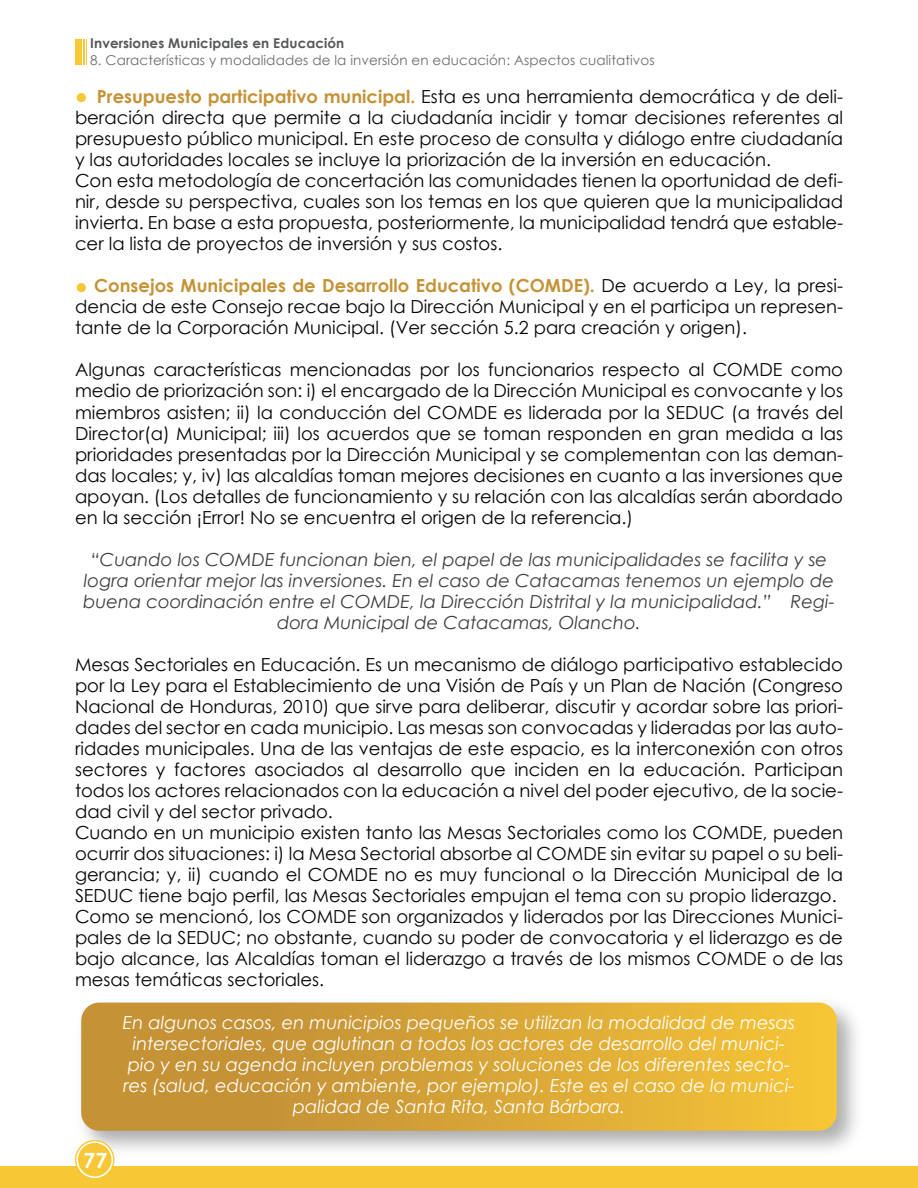
<style>
.page{position:relative;width:918px;height:1188px;background:#fff}
.page>*{position:absolute;margin:0;border:0;box-sizing:border-box;transform-origin:0 0}
.t1{font:700 21px "Century Gothic";color:#fff}
.t2{font:18px/21px "Century Gothic";color:#050504}
.t3{font:italic 18px/21px "Century Gothic";color:#fff;text-align:center}
.t4{font:italic 18px/21px "Century Gothic";color:#3e3e3f;text-align:center}
.t5{font:13.5px "Century Gothic";letter-spacing:.01em;color:#6c6d70}
.t6{font:700 13.5px "Century Gothic";letter-spacing:.01em;color:#57585a}
.s1{font-weight:700;color:#c59336}
</style>
<div class="page">
<svg style="left:81px;top:1003px;width:756px;height:128px;background:#d7a638"></svg>
<div style="left:75px;top:39px;width:7px;height:26px;background:#f8c735"></div>
<hr style="left:83px;top:39px;width:2px;height:26px;background:#f8c735">
<svg style="left:86px;top:39px;width:1px;height:26px"></svg>
<div style="left:0;top:1167px;width:918px;height:21px;background:#f8c735"></div>
<svg style="left:75px;top:1140px;width:39px;height:39px"></svg>
<svg style="left:76px;top:1141px;width:37px;height:37px"></svg>
<div style="left:78px;top:1143px;width:33px;height:33px;background:#f8c735;border-radius:50%"></div>
<div style="left:77px;top:93px;width:9px;height:9px;background:#f8c735;border-radius:50%"></div>
<div style="left:77px;top:283px;width:9px;height:9px;background:#f8c735;border-radius:50%"></div>
<p class="t6" style="left:90px;top:33px;width:256px">Inversiones Municipales en Educación</p>
<p class="t5" style="left:90px;top:50px;width:566px">8. Características y modalidades de la inversión en educación: Aspectos cualitativos</p>
<p class="t2" style="left:75px;top:86px;width:770px;text-indent:22px"><span class="s1">Presupuesto participativo municipal.</span> Esta es una herramienta democrática y de deli&shy;beración directa que permite a la ciudadanía incidir y tomar decisiones referentes al presupuesto público municipal. En este proceso de consulta y diálogo entre ciudadanía y las autoridades locales se incluye la priorización de la inversión en educación.<br>Con esta metodología de concertación las comunidades tienen la oportunidad de defi&shy;nir, desde su perspectiva, cuales son los temas en los que quieren que la municipalidad invierta. En base a esta propuesta, posteriormente, la municipalidad tendrá que estable&shy;cer la lista de proyectos de inversión y sus costos.</p>
<p class="t2" style="left:75px;top:275px;width:770px;text-align:justify;text-indent:19px"><span class="s1">Consejos Municipales de Desarrollo Educativo (COMDE).</span> De acuerdo a Ley, la presi&shy;dencia de este Consejo recae bajo la Dirección Municipal y en el participa un represen&shy;tante de la Corporación Municipal. (Ver sección 5.2 para creación y origen).</p>
<p class="t2" style="left:75px;top:359px;width:770px;text-align:justify">Algunas características mencionadas por los funcionarios respecto al COMDE como medio de priorización son: i) el encargado de la Dirección Municipal es convocante y los miembros asisten; ii) la conducción del COMDE es liderada por la SEDUC (a través del Director(a) Municipal; iii) los acuerdos que se toman responden en gran medida a las prioridades presentadas por la Dirección Municipal y se complementan con las deman&shy;das locales; y, iv) las alcaldías toman mejores decisiones en cuanto a las inversiones que apoyan. (Los detalles de funcionamiento y su relación con las alcaldías serán abordado en la sección ¡Error! No se encuentra el origen de la referencia.)</p>
<p class="t4" style="left:83px;top:548px;width:753px">“Cuando los COMDE funcionan bien, el papel de las municipalidades se facilita y se logra orientar mejor las inversiones. En el caso de Catacamas tenemos un ejemplo de buena coordinación entre el COMDE, la Dirección Distrital y la municipalidad.” Regi&shy;dora Municipal de Catacamas, Olancho.</p>
<p class="t2" style="left:75px;top:653px;width:770px">Mesas Sectoriales en Educación. Es un mecanismo de diálogo participativo establecido por la Ley para el Establecimiento de una Visión de País y un Plan de Nación (Congreso Nacional de Honduras, 2010) que sirve para deliberar, discutir y acordar sobre las priori&shy;dades del sector en cada municipio. Las mesas son convocadas y lideradas por las auto&shy;ridades municipales. Una de las ventajas de este espacio, es la interconexión con otros sectores y factores asociados al desarrollo que inciden en la educación. Participan todos los actores relacionados con la educación a nivel del poder ejecutivo, de la socie&shy;dad civil y del sector privado.<br>Cuando en un municipio existen tanto las Mesas Sectoriales como los COMDE, pueden ocurrir dos situaciones: i) la Mesa Sectorial absorbe al COMDE sin evitar su papel o su beli&shy;gerancia; y, ii) cuando el COMDE no es muy funcional o la Dirección Municipal de la SEDUC tiene bajo perfil, las Mesas Sectoriales empujan el tema con su propio liderazgo.<br>Como se mencionó, los COMDE son organizados y liderados por las Direcciones Munici&shy;pales de la SEDUC; no obstante, cuando su poder de convocatoria y el liderazgo es de bajo alcance, las Alcaldías toman el liderazgo a través de los mismos COMDE o de las mesas temáticas sectoriales.</p>
<p class="t1" style="left:84px;top:1144px;width:25px">77</p>
<p class="t3" style="left:123px;top:1012px;width:674px">En algunos casos, en municipios pequeños se utilizan la modalidad de mesas intersectoriales, que aglutinan a todos los actores de desarrollo del munici&shy;pio y en su agenda incluyen problemas y soluciones de los diferentes secto&shy;res (salud, educación y ambiente, por ejemplo). Este es el caso de la munici&shy;palidad de Santa Rita, Santa Bárbara.</p>
</div>
